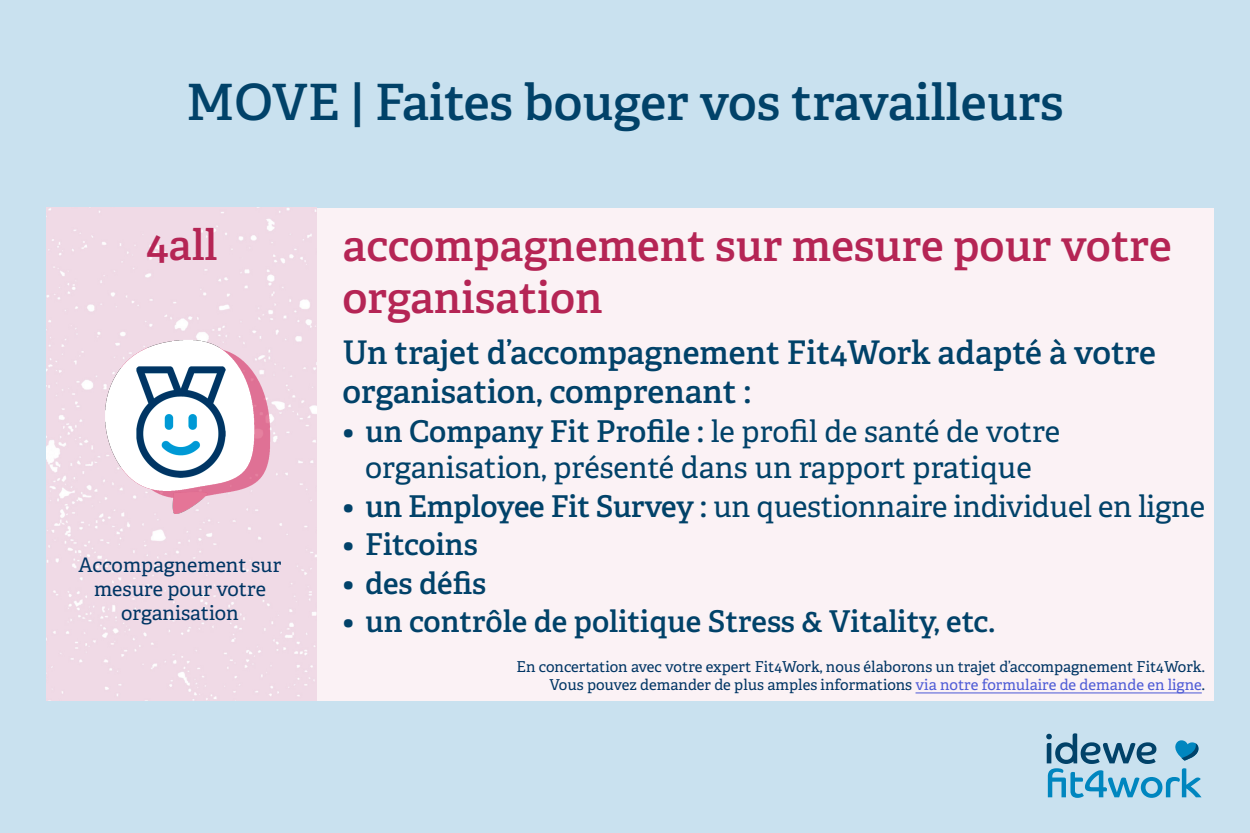
<style>
.page{position:relative;width:1250px;height:833px;background:#fff}
.page>*{position:absolute;margin:0;border:0;box-sizing:border-box;transform-origin:0 0}
.t1{font:600 50px "Adelle";color:#014269}
.t2{font:600 43.75px/52.5px "Adelle";color:#b52555}
.t3{font:600 42.5px "Adelle";color:#b52555}
.t4{font:600 32.5px/39px "Adelle";color:#014269}
.t5{font:30px/36px "Adelle";letter-spacing:-.005em;color:#014269;text-align:center}
.t6{font:600 30px "Adelle";color:#014269}
.t7{font:20px/24px "Adelle";color:#003564;text-align:center}
.t8{font:15px "Adelle";color:#003564}
.s1{font-weight:600}
.s2{color:#4f5cd6}
</style>
<div class="page">
<div style="left:0;top:0;width:1250px;height:832px;background:#c9e1ef"></div>
<svg style="left:1046px;top:733px;width:156px;height:64px;background:#88bad4"></svg>
<div style="left:47px;top:208px;width:1167px;height:492px;background:#fbf2f5"></div>
<div style="left:47px;top:208px;width:270px;height:492px;background:#f0dae6"></div>
<img style="left:48px;top:319px;width:268px;height:237px">
<hr style="left:916px;top:692px;width:286px;height:1px;background:#4f5cd6">
<p class="t1" style="left:186px;top:71px;width:879px">MOVE | Faites bouger vos travailleurs</p>
<p class="t3" style="left:146px;top:218px;width:73px">4all</p>
<p class="t7" style="left:78px;top:553px;width:205px">Accompagnement sur mesure pour votre organisation</p>
<p class="t2" style="left:342px;top:219px;width:831px">accompagnement sur mesure pour votre organisation</p>
<p class="t4" style="left:342px;top:334px;width:815px">Un trajet d’accompagnement Fit4Work adapté à votre organisation, comprenant :</p>
<p class="t5" style="left:342px;top:414px;width:719px"><span class="s1">• un Company Fit Profile :</span> le profil de santé de votre organisation, présenté dans un rapport pratique</p>
<p class="t5" style="left:342px;top:488px;width:864px"><span class="s1">• un Employee Fit Survey :</span> un questionnaire individuel en ligne</p>
<p class="t6" style="left:342px;top:525px;width:137px">• Fitcoins</p>
<p class="t6" style="left:342px;top:564px;width:145px">• des défis</p>
<p class="t6" style="left:342px;top:602px;width:655px">• un contrôle de politique Stress &amp; Vitality, etc.</p>
<p class="t8" style="left:517px;top:657px;width:690px">En concertation avec votre expert Fit4Work, nous élaborons un trajet d’accompagnement Fit4Work.</p>
<p class="t8" style="left:550px;top:675px;width:657px">Vous pouvez demander de plus amples informations <span class="s2">via notre formulaire de demande en ligne</span>.</p>
</div>
